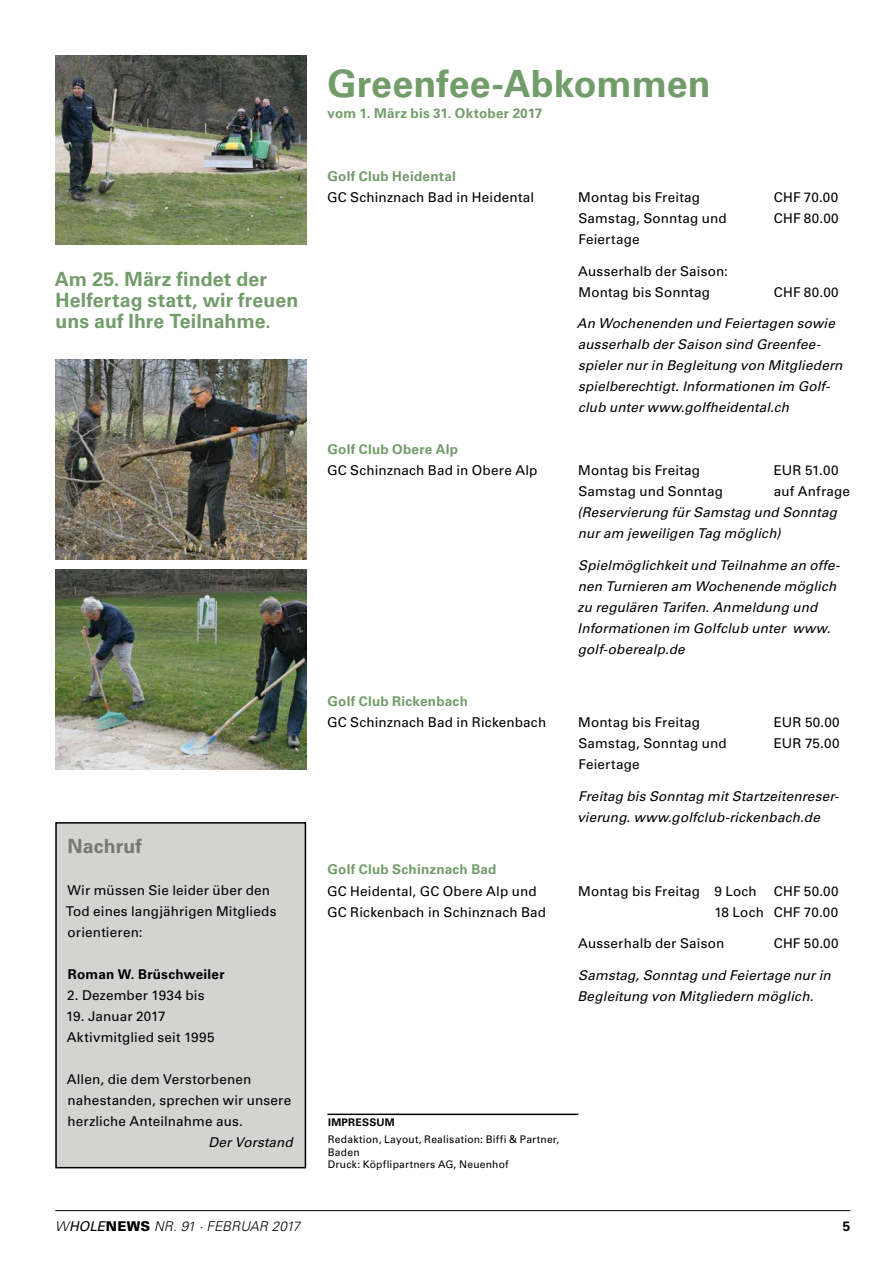
<style>
.page{position:relative;width:893px;height:1263px;background:#fff}
.page>*{position:absolute;margin:0;border:0;box-sizing:border-box;transform-origin:0 0}
.t1{font:700 37.5px "Univers LT Std";color:#729d6a}
.t2{font:700 19.5px/21px "Univers LT Std";letter-spacing:.005em;color:#729d6a}
.t3{font:700 19.5px "Univers LT Std";letter-spacing:.005em;color:#797674}
.t4{font:13.5px/21px "Univers LT Std";letter-spacing:.015em;color:#000}
.t5{font:italic 13.5px/21px "Univers LT Std";letter-spacing:.01em;color:#000}
.t6{font:700 13.5px "Univers LT Std";letter-spacing:.02em;color:#729d6a}
.t7{font:italic 300 13.5px "Univers LT Std";letter-spacing:-.005em;color:#000}
.t8{font:700 13.5px "Univers LT Std";letter-spacing:.015em;color:#000}
.t9{font:10.5px/12.6px "Univers LT Std";letter-spacing:.02em;color:#000}
.t10{font:700 10.5px "Univers LT Std";letter-spacing:.025em;color:#000}
.s1{font-weight:400}
.s2{font-weight:900;font-style:normal}
</style>
<div class="page">
<hr style="left:55px;top:1210px;width:795px;height:1px;background:#000">
<img style="left:55px;top:55px;width:251px;height:189px">
<img style="left:55px;top:570px;width:251px;height:199px">
<img style="left:55px;top:360px;width:251px;height:199px">
<div style="left:56px;top:823px;width:249px;height:345px;background:#d3d3d2"></div>
<div style="left:55px;top:822px;width:251px;height:346px;border:2px solid #000"></div>
<hr style="left:327px;top:1113px;width:251px;height:2px;background:#000">
<h2 class="t2" style="left:55px;top:269px;width:245px">Am 25. März findet der<br>Helfertag statt, wir freuen uns auf Ihre Teilnahme.</h2>
<h2 class="t3" style="left:68px;top:835px;width:76px">Nachruf</h2>
<p class="t4" style="left:66px;top:880px;width:212px">Wir müssen Sie leider über den<br>Tod eines langjährigen Mitglieds orientieren:</p>
<p class="t8" style="left:68px;top:967px;width:158px">Roman W. Brüschweiler</p>
<p class="t4" style="left:67px;top:985px;width:139px">2. Dezember 1934 bis</p>
<p class="t4" style="left:66px;top:1006px;width:150px">19. Januar 2017<br>Aktivmitglied seit 1995</p>
<p class="t4" style="left:67px;top:1069px;width:226px">Allen, die dem Verstorbenen nahestanden, sprechen wir unsere herzliche Anteilnahme aus.</p>
<p class="t5" style="left:208px;top:1132px;width:86px">Der Vorstand</p>
<h1 class="t1" style="left:328px;top:62px;width:385px">Greenfee-Abkommen</h1>
<p class="t6" style="left:328px;top:106px;width:216px">vom 1. März bis 31. Oktober 2017</p>
<p class="t6" style="left:328px;top:169px;width:130px">Golf Club Heidental</p>
<p class="t4" style="left:327px;top:187px;width:208px">GC Schinznach Bad in Heidental</p>
<p class="t4" style="left:578px;top:187px;width:123px">Montag bis Freitag</p>
<p class="t4" style="left:774px;top:187px;width:66px">CHF 70.00</p>
<p class="t4" style="left:578px;top:208px;width:150px">Samstag, Sonntag und</p>
<p class="t4" style="left:774px;top:208px;width:66px">CHF 80.00</p>
<p class="t4" style="left:578px;top:229px;width:63px">Feiertage</p>
<p class="t4" style="left:578px;top:261px;width:151px">Ausserhalb der Saison:<br>Montag bis Sonntag</p>
<p class="t4" style="left:774px;top:282px;width:66px">CHF 80.00</p>
<p class="t5" style="left:577px;top:313px;width:267px">An Wochenenden und Feiertagen sowie ausserhalb der Saison sind Greenfee&shy;spieler nur in Begleitung von Mitgliedern spielberechtigt. Informationen im Golf&shy;club unter www.golfheidental.ch</p>
<p class="t6" style="left:328px;top:442px;width:132px">Golf Club Obere Alp</p>
<p class="t4" style="left:327px;top:460px;width:212px">GC Schinznach Bad in Obere Alp</p>
<p class="t4" style="left:578px;top:460px;width:123px">Montag bis Freitag</p>
<p class="t4" style="left:774px;top:460px;width:66px">EUR 51.00</p>
<p class="t4" style="left:578px;top:481px;width:146px">Samstag und Sonntag</p>
<p class="t4" style="left:774px;top:481px;width:78px">auf Anfrage</p>
<p class="t5" style="left:577px;top:502px;width:261px">(Reservierung für Samstag und Sonntag nur am jeweiligen Tag möglich)</p>
<p class="t5" style="left:577px;top:555px;width:264px">Spielmöglichkeit und Teilnahme an offe&shy;nen Turnieren am Wochenende möglich zu regulären Tarifen. Anmeldung und Informationen im Golfclub unter www. golf-oberealp.de</p>
<p class="t6" style="left:328px;top:694px;width:142px">Golf Club Rickenbach</p>
<p class="t4" style="left:327px;top:712px;width:221px">GC Schinznach Bad in Rickenbach</p>
<p class="t4" style="left:578px;top:712px;width:123px">Montag bis Freitag</p>
<p class="t4" style="left:774px;top:712px;width:67px">EUR 50.00</p>
<p class="t4" style="left:578px;top:733px;width:150px">Samstag, Sonntag und</p>
<p class="t4" style="left:774px;top:733px;width:67px">EUR 75.00</p>
<p class="t4" style="left:578px;top:754px;width:63px">Feiertage</p>
<p class="t5" style="left:577px;top:786px;width:263px">Freitag bis Sonntag mit Startzeitenreser&shy;vierung. www.golfclub-rickenbach.de</p>
<p class="t6" style="left:328px;top:862px;width:170px">Golf Club Schinznach Bad</p>
<p class="t4" style="left:327px;top:880px;width:211px">GC Heidental, GC Obere Alp und</p>
<p class="t4" style="left:578px;top:880px;width:180px">Montag bis Freitag 9 Loch</p>
<p class="t4" style="left:774px;top:880px;width:66px">CHF 50.00</p>
<p class="t4" style="left:327px;top:901px;width:221px">GC Rickenbach in Schinznach Bad</p>
<p class="t4" style="left:714px;top:901px;width:125px">18 Loch CHF 70.00</p>
<p class="t4" style="left:578px;top:933px;width:147px">Ausserhalb der Saison</p>
<p class="t4" style="left:774px;top:933px;width:66px">CHF 50.00</p>
<p class="t5" style="left:577px;top:964px;width:255px">Samstag, Sonntag und Feiertage nur in<br>Begleitung von Mitgliedern möglich.</p>
<p class="t10" style="left:328px;top:1116px;width:68px">IMPRESSUM</p>
<p class="t9" style="left:328px;top:1133px;width:233px">Redaktion, Layout, Realisation: Biffi &amp; Partner,<br>Baden<br>Druck: Köpflipartners AG, Neuenhof</p>
<p class="t7" style="left:55px;top:1218px;width:246px">W<span class="s1">HOLE</span><span class="s2">NEWS</span> NR. 91 · FEBRUAR 2017</p>
<p class="t8" style="left:843px;top:1219px;width:9px">5</p>
</div>
